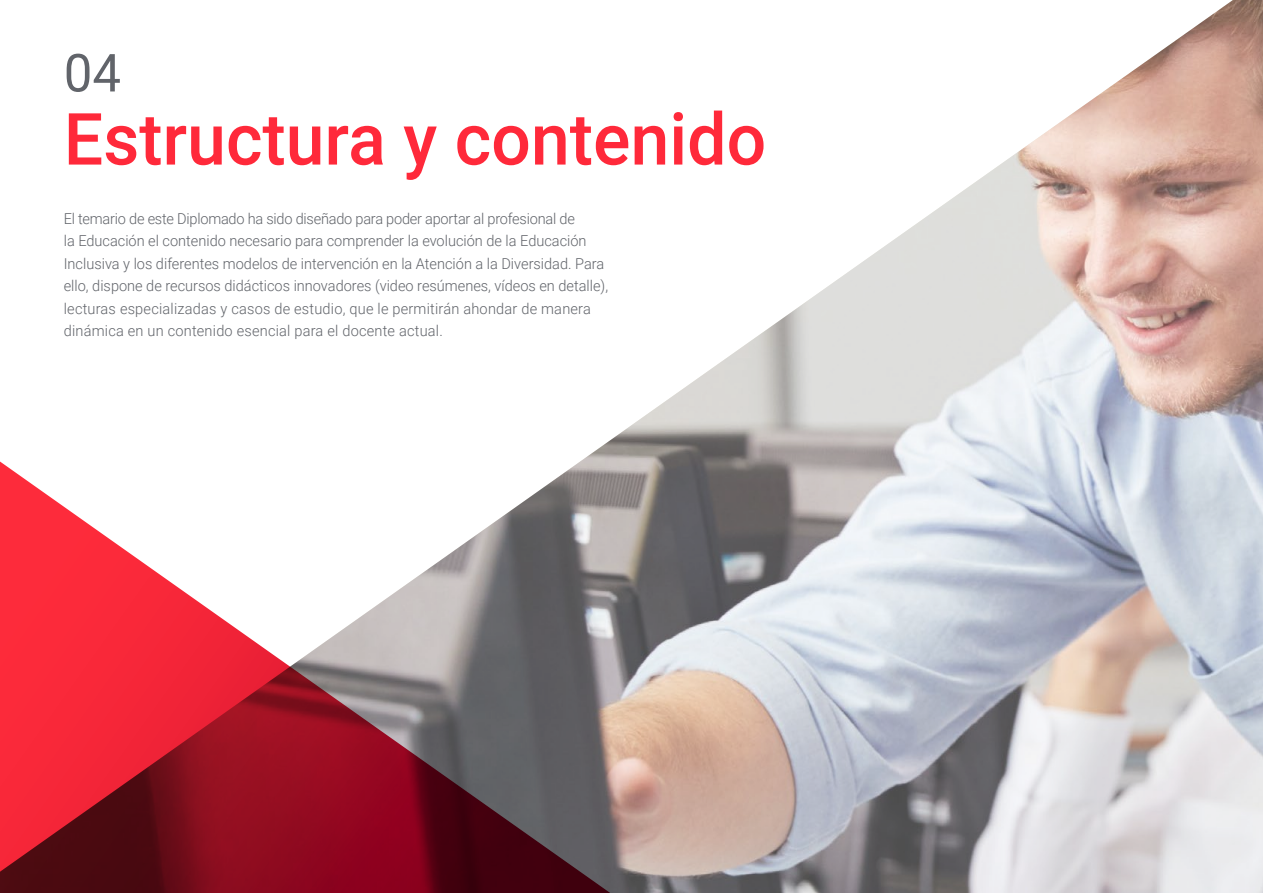
<style>
.page{position:relative;width:1263px;height:893px;background:#fff}
.page>*{position:absolute;margin:0;border:0;box-sizing:border-box;transform-origin:0 0}
.t1{font:500 72px "Roboto";color:#ff293a}
.t2{font:52.5px "Roboto";color:#61646a}
.t3{font:300 15px/22.5px "Roboto";color:#61646a}
</style>
<div class="page">
<img style="left:602px;top:0;width:661px;height:893px">
<svg style="left:0;top:446px;width:640px;height:447px"></svg>
<h2 class="t2" style="left:64px;top:36px;width:59px">04</h2>
<h1 class="t1" style="left:64px;top:89px;width:704px">Estructura y contenido</h1>
<p class="t3" style="left:64px;top:207px;width:546px">El temario de este Diplomado ha sido diseñado para poder aportar al profesional de<br>la Educación el contenido necesario para comprender la evolución de la Educación Inclusiva y los diferentes modelos de intervención en la Atención a la Diversidad. Para ello, dispone de recursos didácticos innovadores (video resúmenes, vídeos en detalle), lecturas especializadas y casos de estudio, que le permitirán ahondar de manera dinámica en un contenido esencial para el docente actual.</p>
</div>
